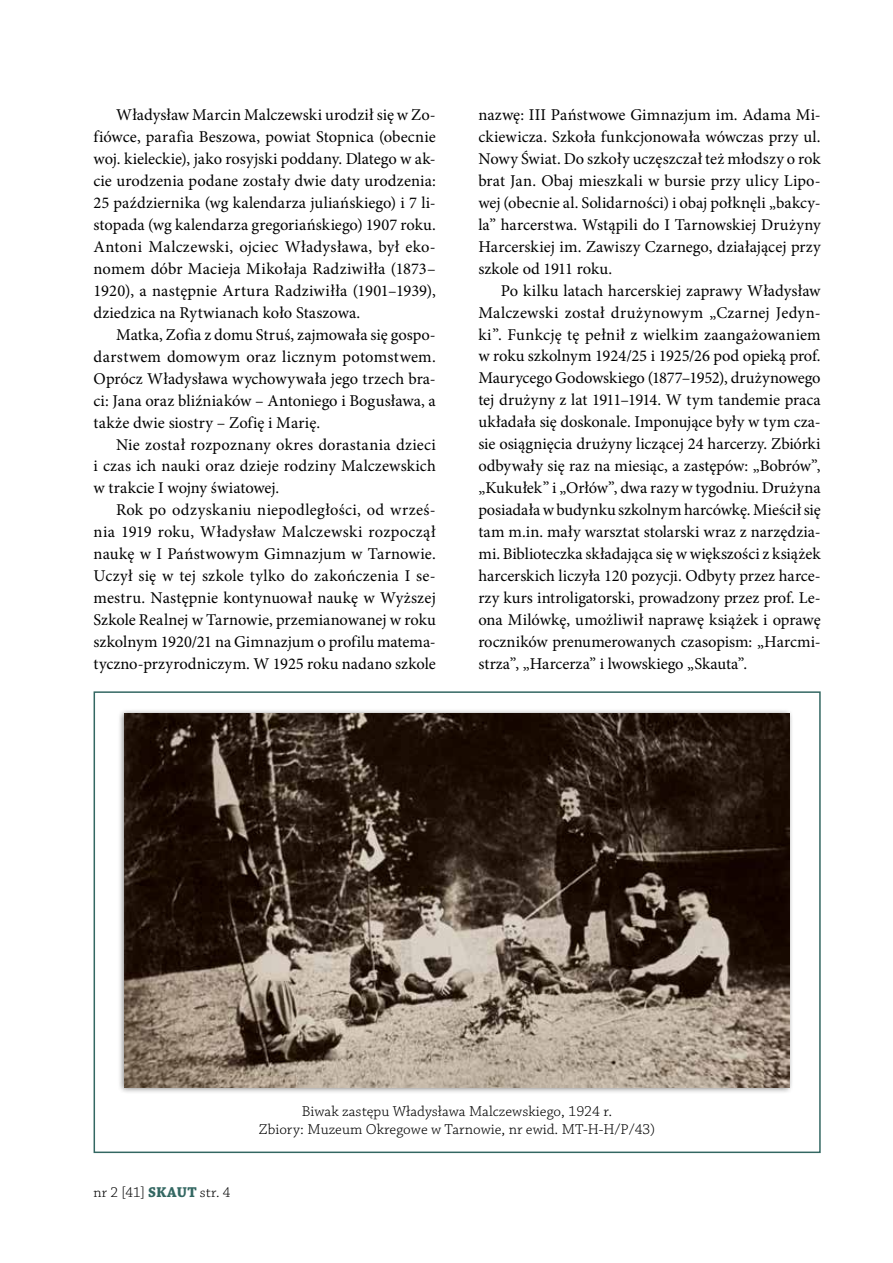
<style>
.page{position:relative;width:893px;height:1263px;background:#fff}
.page>*{position:absolute;margin:0;border:0;box-sizing:border-box;transform-origin:0 0}
.t1{font:16.5px/22px "Minion Pro";color:#000;text-align:justify}
.t2{font:15px/18px "Chaparral Pro Light Capt";color:#000;text-align:center}
.t3{font:300 15px "Chaparral Pro";letter-spacing:.01em;color:#000}
.s1{font-weight:700;color:#336762}
</style>
<div class="page">
<div style="left:94px;top:691px;width:727px;height:462px;border:2px solid #336762"></div>
<div style="left:117px;top:708px;width:677px;height:386px;background:#000;opacity:.5"></div>
<img style="left:125px;top:713px;width:664px;height:374px">
<p class="t1" style="left:94px;top:104px;width:344px;text-indent:22px">Władysław Marcin Malczewski urodził się w Zo&shy;fiówce, parafia Beszowa, powiat Stopnica (obecnie woj. kieleckie), jako rosyjski poddany. Dlatego w ak&shy;cie urodzenia podane zostały dwie daty urodzenia:<br>25 października (wg kalendarza juliańskiego) i 7 li&shy;stopada (wg kalendarza gregoriańskiego) 1907 roku.<br>Antoni Malczewski, ojciec Władysława, był eko&shy;nomem dóbr Macieja Mikołaja Radziwiłła (1873– 1920), a następnie Artura Radziwiłła (1901–1939), dziedzica na Rytwianach koło Staszowa.</p>
<p class="t1" style="left:94px;top:323px;width:344px;text-indent:22px">Matka, Zofia z domu Struś, zajmowała się gospo&shy;darstwem domowym oraz licznym potomstwem.<br>Oprócz Władysława wychowywała jego trzech bra&shy;ci: Jana oraz bliźniaków – Antoniego i Bogusława, a także dwie siostry – Zofię i Marię.</p>
<p class="t1" style="left:94px;top:433px;width:344px;text-indent:22px">Nie został rozpoznany okres dorastania dzieci i czas ich nauki oraz dzieje rodziny Malczewskich w trakcie I wojny światowej.</p>
<p class="t1" style="left:94px;top:499px;width:344px;text-indent:22px">Rok po odzyskaniu niepodległości, od wrześ&shy;nia 1919 roku, Władysław Malczewski rozpoczął naukę w I Państwowym Gimnazjum w Tarnowie.<br>Uczył się w tej szkole tylko do zakończenia I se&shy;mestru. Następnie kontynuował naukę w Wyższej Szkole Realnej w Tarnowie, przemianowanej w roku szkolnym 1920/21 na Gimnazjum o profilu matema&shy;tyczno-przyrodniczym. W 1925 roku nadano szkole</p>
<p class="t1" style="left:478px;top:103px;width:344px">nazwę: III Państwowe Gimnazjum im. Adama Mi&shy;ckiewicza. Szkoła funkcjonowała wówczas przy ul.<br>Nowy Świat. Do szkoły uczęszczał też młodszy o rok brat Jan. Obaj mieszkali w bursie przy ulicy Lipo&shy;wej (obecnie al. Solidarności) i obaj połknęli „bakcy&shy;la” harcerstwa. Wstąpili do I Tarnowskiej Drużyny Harcerskiej im. Zawiszy Czarnego, działającej przy szkole od 1911 roku.</p>
<p class="t1" style="left:478px;top:279px;width:344px;text-indent:22px">Po kilku latach harcerskiej zaprawy Władysław Malczewski został drużynowym „Czarnej Jedyn&shy;ki”. Funkcję tę pełnił z wielkim zaangażowaniem w roku szkolnym 1924/25 i 1925/26 pod opieką prof.<br>Maurycego Godowskiego (1877–1952), drużynowego tej drużyny z lat 1911–1914. W tym tandemie praca układała się doskonale. Imponujące były w tym cza&shy;sie osiągnięcia drużyny liczącej 24 harcerzy. Zbiórki odbywały się raz na miesiąc, a zastępów: „Bobrów”, „Kukułek” i „Orłów”, dwa razy w tygodniu. Drużyna posiadała w budynku szkolnym harcówkę. Mieścił się tam m.in. mały warsztat stolarski wraz z narzędzia&shy;mi. Biblioteczka składająca się w większości z książek harcerskich liczyła 120 pozycji. Odbyty przez harce&shy;rzy kurs introligatorski, prowadzony przez prof. Le&shy;ona Milówkę, umożliwił naprawę książek i oprawę roczników prenumerowanych czasopism: „Harcmi&shy;strza”, „Harcerza” i lwowskiego „Skauta”.</p>
<p class="t3" style="left:94px;top:1184px;width:138px">nr 2 [41] <span class="s1">SKAUT</span> str. 4</p>
<p class="t2" style="left:259px;top:1102px;width:398px">Biwak zastępu Władysława Malczewskiego, 1924 r.<br>Zbiory: Muzeum Okregowe w Tarnowie, nr ewid. MT-H-H/P/43)</p>
</div>
